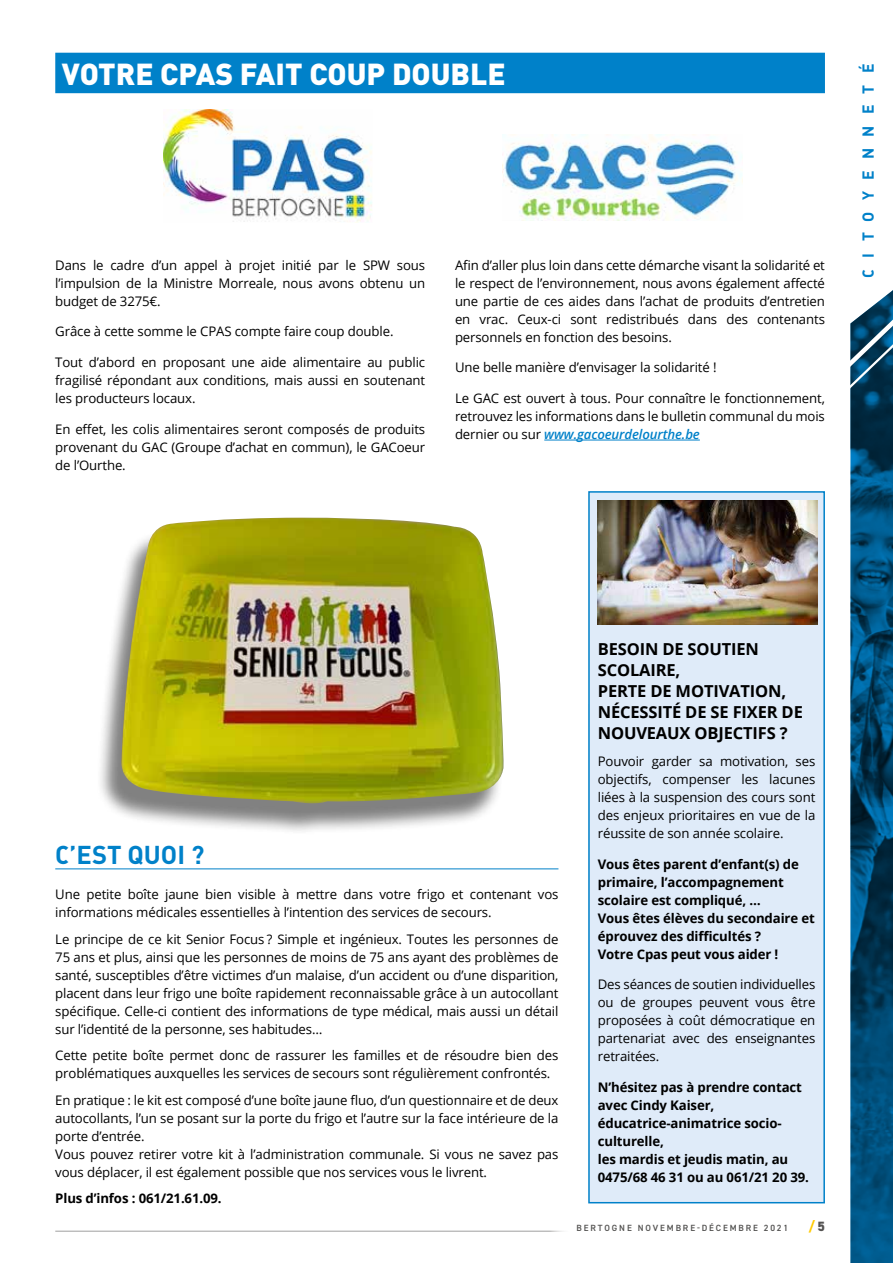
<style>
.page{position:relative;width:893px;height:1263px;background:#fff}
.page>*{position:absolute;margin:0;border:0;box-sizing:border-box;transform-origin:0 0}
.t1{font:900 30px "DIN";color:#fff}
.t2{font:700 25.5px "DIN";color:#0081c9}
.t3{font:700 16.5px/21px "Open Sans";letter-spacing:-.01em;color:#000}
.t4{font:700 15.75px "DIN";letter-spacing:.715em;color:#0081c9}
.t5{font:800 13.5px "DIN2014";color:#ffca00}
.t6{font:13.2px/18px "Open Sans";letter-spacing:-.01em;color:#000;text-align:justify}
.t7{font:700 13.2px/18px "Open Sans";letter-spacing:-.01em;color:#000}
.t8{font:600 9px "DIN2014";letter-spacing:.21em;color:#545352}
.s1{font-weight:600;font-style:italic;color:#0081c9}
.s2{color:#545352}
</style>
<div class="page">
<svg style="left:850px;top:290px;width:43px;height:973px;background:#084c73"></svg>
<hr style="left:55px;top:1231px;width:516px;height:1px;background:#545352">
<div style="left:588px;top:491px;width:237px;height:712px;background:#dfebf9;border:2px solid #0081c9"></div>
<hr style="left:55px;top:868px;width:503px;height:1px;background:#0081c9">
<img style="left:164px;top:109px;width:208px;height:114px">
<hr style="left:544px;top:440px;width:156px;height:1px;background:#0081c9">
<div style="left:55px;top:53px;width:770px;height:40px;background:#0081c9"></div>
<img style="left:598px;top:501px;width:219px;height:123px">
<img style="left:502px;top:134px;width:240px;height:86px">
<div style="left:96px;top:525px;width:407px;height:311px;background:#000;opacity:.5"></div>
<img style="left:119px;top:518px;width:385px;height:288px">
<h1 class="t1" style="left:62px;top:54px;width:445px">VOTRE CPAS FAIT COUP DOUBLE</h1>
<p class="t6" style="left:55px;top:255px;width:371px">Dans le cadre d’un appel à projet initié par le SPW sous l’impulsion de la Ministre Morreale, nous avons obtenu un budget de 3275€.</p>
<p class="t6" style="left:55px;top:322px;width:340px">Grâce à cette somme le CPAS compte faire coup double.</p>
<p class="t6" style="left:55px;top:353px;width:371px">Tout d’abord en proposant une aide alimentaire au public fragilisé répondant aux conditions, mais aussi en soutenant les producteurs locaux.</p>
<p class="t6" style="left:55px;top:420px;width:371px">En effet, les colis alimentaires seront composés de produits provenant du GAC (Groupe d’achat en commun), le GACoeur de l’Ourthe.</p>
<p class="t6" style="left:455px;top:255px;width:371px">Afin d’aller plus loin dans cette démarche visant la solidarité et le respect de l’environnement, nous avons également affecté une partie de ces aides dans l’achat de produits d’entretien en vrac. Ceux-ci sont redistribués dans des contenants personnels en fonction des besoins.</p>
<p class="t6" style="left:455px;top:358px;width:263px">Une belle manière d’envisager la solidarité !</p>
<p class="t6" style="left:455px;top:389px;width:371px">Le GAC est ouvert à tous. Pour connaître le fonctionnement, retrouvez les informations dans le bulletin communal du mois dernier ou sur <span class="s1">www.gacoeurdelourthe.be</span></p>
<p class="t4" style="left:858px;top:278px;width:215px;rotate:-90deg">citoyenneté</p>
<h2 class="t2" style="left:55px;top:838px;width:151px">C’EST QUOI ?</h2>
<p class="t6" style="left:55px;top:885px;width:505px">Une petite boîte jaune bien visible à mettre dans votre frigo et contenant vos informations médicales essentielles à l’intention des services de secours.</p>
<p class="t6" style="left:55px;top:930px;width:505px">Le principe de ce kit Senior Focus ? Simple et ingénieux. Toutes les personnes de 75 ans et plus, ainsi que les personnes de moins de 75 ans ayant des problèmes de santé, susceptibles d’être victimes d’un malaise, d’un accident ou d’une disparition, placent dans leur frigo une boîte rapidement reconnaissable grâce à un autocollant spécifique. Celle-ci contient des informations de type médical, mais aussi un détail sur l’identité de la personne, ses habitudes…</p>
<p class="t6" style="left:55px;top:1046px;width:505px">Cette petite boîte permet donc de rassurer les familles et de résoudre bien des problématiques auxquelles les services de secours sont régulièrement confrontés.</p>
<p class="t6" style="left:55px;top:1091px;width:505px;text-align:left">En pratique : le kit est composé d’une boîte jaune fluo, d’un questionnaire et de deux autocollants, l’un se posant sur la porte du frigo et l’autre sur la face intérieure de la porte d’entrée.<br>Vous pouvez retirer votre kit à l’administration communale. Si vous ne savez pas vous déplacer, il est également possible que nos services vous le livrent.</p>
<p class="t7" style="left:55px;top:1189px;width:168px">Plus d’infos : 061/21.61.09.</p>
<p class="t3" style="left:598px;top:638px;width:207px">BESOIN DE SOUTIEN<br>SCOLAIRE,<br>PERTE DE MOTIVATION,<br>NÉCESSITÉ DE SE FIXER DE<br>NOUVEAUX OBJECTIFS ?</p>
<p class="t6" style="left:598px;top:752px;width:219px">Pouvoir garder sa motivation, ses objectifs, compenser les lacunes liées à la suspension des cours sont des enjeux prioritaires en vue de la réussite de son année scolaire.</p>
<p class="t7" style="left:598px;top:854px;width:219px">Vous êtes parent d’enfant(s) de primaire, l’accompagnement scolaire est compliqué, …<br>Vous êtes élèves du secondaire et éprouvez des difficultés ?<br>Votre Cpas peut vous aider !</p>
<p class="t6" style="left:598px;top:975px;width:219px">Des séances de soutien individuelles ou de groupes peuvent vous être proposées à coût démocratique en partenariat avec des enseignantes retraitées.</p>
<p class="t7" style="left:598px;top:1078px;width:213px">N’hésitez pas à prendre contact avec Cindy Kaiser, éducatrice-animatrice socio&shy;culturelle,<br>les mardis et jeudis matin, au<br>0475/68 46 31 ou au 061/21 20 39.</p>
<p class="t8" style="left:577px;top:1222px;width:213px">BERTOGNE NOVEMBRE-DÉCEMBRE 2021</p>
<p class="t5" style="left:808px;top:1217px;width:18px">/<span class="s2">5</span></p>
</div>
